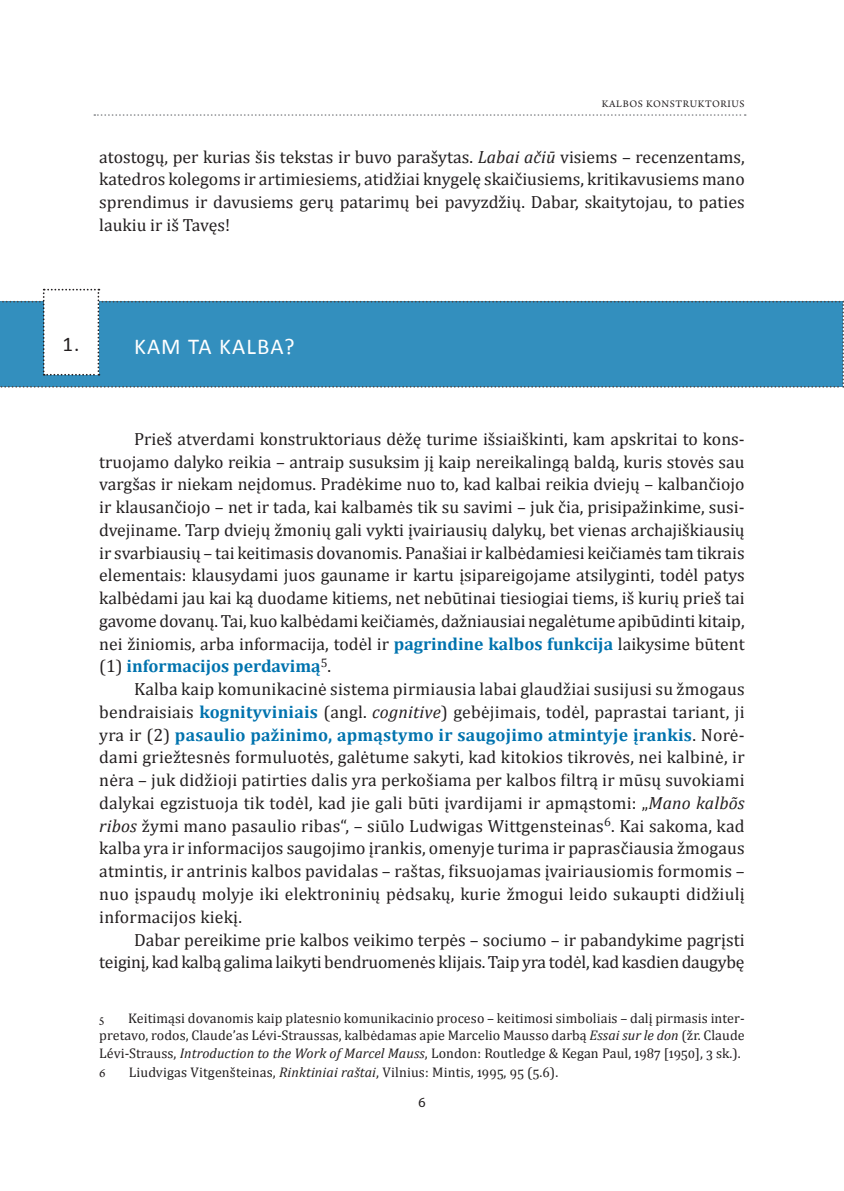
<style>
.page{position:relative;width:844px;height:1191px;background:#fff}
.page>*{position:absolute;margin:0;border:0;box-sizing:border-box;transform-origin:0 0}
.kunas_pranesimas{font:22.75px "Calibri";letter-spacing:.05em;color:#fff}
.kunas_pranesimas-2{font:21px "Calibri";color:#231f20}
.pradzios_raide_be_di{font:17.68px/22.8px "Cambria";color:#231f20;text-align:justify}
.isnasa_juoda{font:14px/17.5px "Cambria";letter-spacing:.005em;color:#231f20;text-align:justify}
.isnasa_juoda-2{font:14px "Arno Pro";color:#231f20}
.t1{font:14px "Myriad Pro";color:#231f20}
.t2{font:10.5px "Arno Pro";letter-spacing:.06em;color:#231f20}
.s1{font-style:italic}
.s2{font-weight:700;color:#0073ae}
</style>
<div class="page">
<svg style="left:94px;top:114px;width:651px;height:2px"></svg>
<svg style="left:0;top:289px;width:843px;height:99px"></svg>
<p class="t2" style="left:601px;top:97px;width:144px">KALBOS KONSTRUKTORIUS</p>
<p class="pradzios_raide_be_di" style="left:99px;top:145px;width:646px">atostogų, per kurias šis tekstas ir buvo parašytas. <span class="s1">Labai ačiū</span> visiems – recenzentams, katedros kolegoms ir artimiesiems, atidžiai knygelę skaičiusiems, kritikavusiems mano sprendimus ir davusiems gerų patarimų bei pavyzdžių. Dabar, skaitytojau, to paties laukiu ir iš Tavęs!</p>
<p class="kunas_pranesimas-2" style="left:62px;top:331px;width:18px">1.</p>
<p class="kunas_pranesimas" style="left:134px;top:332px;width:162px">KAM TA KALBA?</p>
<p class="pradzios_raide_be_di" style="left:99px;top:427px;width:646px;text-indent:35px">Prieš atverdami konstruktoriaus dėžę turime išsiaiškinti, kam apskritai to kons&shy;truojamo dalyko reikia – antraip susuksim jį kaip nereikalingą baldą, kuris stovės sau vargšas ir niekam neįdomus. Pradėkime nuo to, kad kalbai reikia dviejų – kalbančiojo ir klausančiojo – net ir tada, kai kalbamės tik su savimi – juk čia, prisipažinkime, susi&shy;dvejiname. Tarp dviejų žmonių gali vykti įvairiausių dalykų, bet vienas archajiškiausių ir svarbiausių – tai keitimasis dovanomis. Panašiai ir kalbėdamiesi keičiamės tam tikrais elementais: klausydami juos gauname ir kartu įsipareigojame atsilyginti, todėl patys kalbėdami jau kai ką duodame kitiems, net nebūtinai tiesiogiai tiems, iš kurių prieš tai gavome dovanų. Tai, kuo kalbėdami keičiamės, dažniausiai negalėtume apibūdinti kitaip, nei žiniomis, arba informacija, todėl ir <span class="s2">pagrindine kalbos funkcija</span> laikysime būtent (1) <span class="s2">informacijos perdavimą</span><sup>5</sup>.</p>
<p class="pradzios_raide_be_di" style="left:99px;top:677px;width:646px;text-indent:35px">Kalba kaip komunikacinė sistema pirmiausia labai glaudžiai susijusi su žmogaus bendraisiais <span class="s2">kognityviniais</span> (angl. <span class="s1">cognitive</span>) gebėjimais, todėl, paprastai tariant, ji yra ir (2) <span class="s2">pasaulio pažinimo, apmąstymo ir saugojimo atmintyje įrankis</span>. Norė&shy;dami griežtesnės formuluotės, galėtume sakyti, kad kitokios tikrovės, nei kalbinė, ir nėra – juk didžioji patirties dalis yra perkošiama per kalbos filtrą ir mūsų suvokiami dalykai egzistuoja tik todėl, kad jie gali būti įvardijami ir apmąstomi: „<span class="s1">Mano kalbõs ribos</span> žymi mano pasaulio ribas“, – siūlo Ludwigas Wittgensteinas<sup>6</sup>. Kai sakoma, kad kalba yra ir informacijos saugojimo įrankis, omenyje turima ir paprasčiausia žmogaus atmintis, ir antrinis kalbos pavidalas – raštas, fiksuojamas įvairiausiomis formomis – nuo įspaudų molyje iki elektroninių pėdsakų, kurie žmogui leido sukaupti didžiulį informacijos kiekį.</p>
<p class="pradzios_raide_be_di" style="left:99px;top:928px;width:646px;text-align:right">Dabar pereikime prie kalbos veikimo terpės – sociumo – ir pabandykime pagrįsti teiginį, kad kalbą galima laikyti bendruomenės klijais. Taip yra todėl, kad kasdien daugybę</p>
<p class="isnasa_juoda" style="left:99px;top:1009px;width:646px;text-indent:29px">Keitimąsi dovanomis kaip platesnio komunikacinio proceso – keitimosi simboliais – dalį pirmasis inter&shy;pretavo, rodos, Claude’as Lévi-Straussas, kalbėdamas apie Marcelio Mausso darbą <span class="s1">Essai sur le don</span> (žr. Claude Lévi-Strauss, <span class="s1">Introduction to the Work of Marcel Mauss</span>, London: Routledge &amp; Kegan Paul, 1987 [1950], 3 sk.).</p>
<p class="isnasa_juoda-2" style="left:99px;top:1064px;width:8px">6</p>
<p class="isnasa_juoda" style="left:129px;top:1063px;width:431px">Liudvigas Vitgenšteinas, <span class="s1">Rinktiniai raštai</span>, Vilnius: Mintis, 1995, 95 (5.6).</p>
<p class="isnasa_juoda-2" style="left:99px;top:1010px;width:7px">5</p>
<p class="t1" style="left:418px;top:1093px;width:9px">6</p>
</div>
